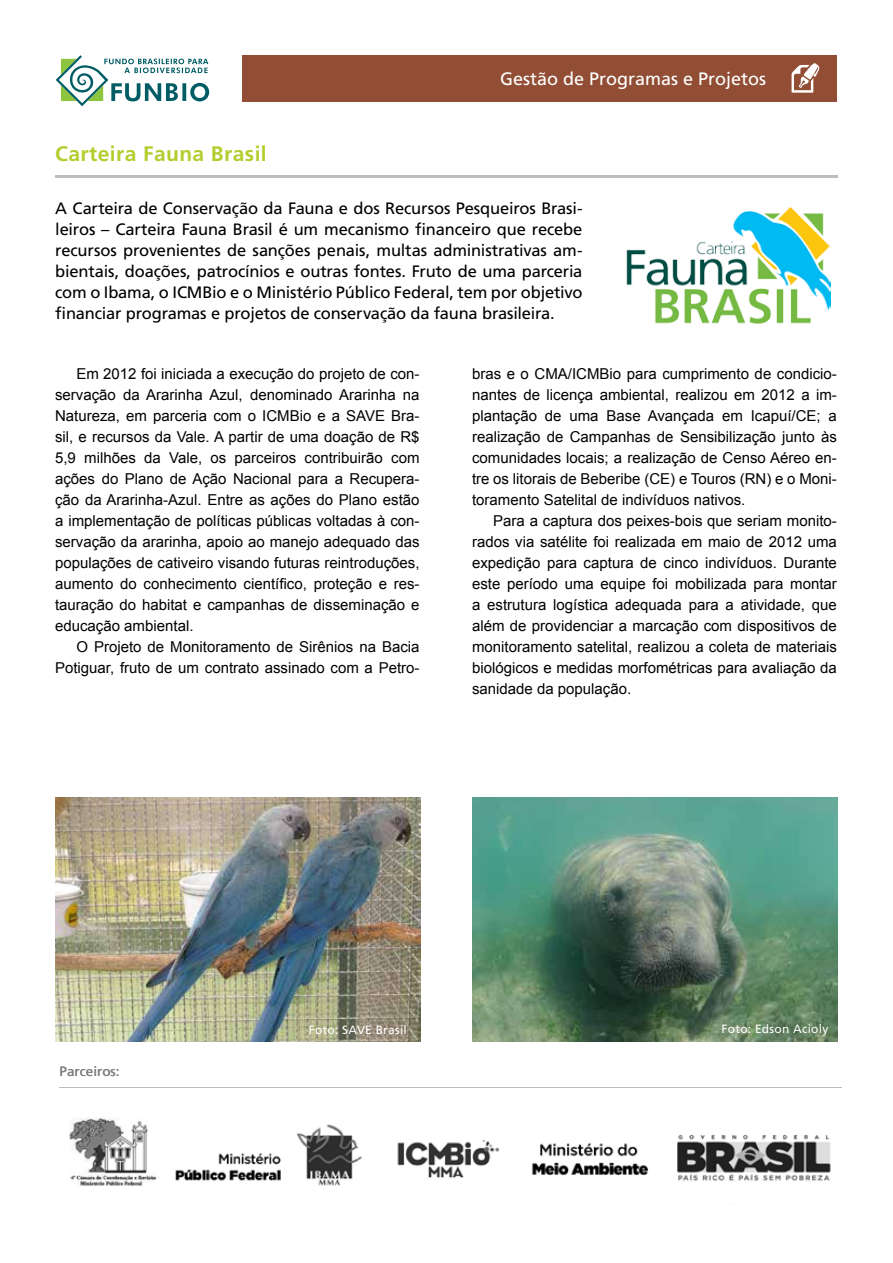
<style>
.page{position:relative;width:893px;height:1263px;background:#fff}
.page>*{position:absolute;margin:0;border:0;box-sizing:border-box;transform-origin:0 0}
.t1{font:700 21px "Frutiger";letter-spacing:.02em;color:#b5cc2d}
.t2{font:18px "Frutiger";color:#fff}
.t3{font:16.5px/21px "Frutiger";letter-spacing:-.01em;color:#000;text-align:justify}
.t4{font:15px/21px "Arial";color:#000;text-align:justify}
.t5{font:13.5px "Frutiger";color:#808284}
.t6{font:12px "Frutiger";letter-spacing:.02em;color:#fff}
</style>
<div class="page">
<div style="left:242px;top:55px;width:595px;height:47px;background:#924e35"></div>
<svg style="left:56px;top:55px;width:153px;height:51px"></svg>
<img style="left:472px;top:798px;width:366px;height:243px">
<img style="left:626px;top:206px;width:204px;height:118px">
<svg style="left:792px;top:63px;width:28px;height:30px"></svg>
<img style="left:69px;top:1117px;width:762px;height:69px">
<hr style="left:55px;top:175px;width:783px;height:2px;background:#bcbec0">
<hr style="left:60px;top:1087px;width:782px;height:1px;background:#bcbec0">
<img style="left:55px;top:798px;width:366px;height:243px">
<h1 class="t1" style="left:55px;top:141px;width:213px">Carteira Fauna Brasil</h1>
<p class="t2" style="left:500px;top:69px;width:268px">Gestão de Programas e Projetos</p>
<p class="t3" style="left:55px;top:198px;width:529px">A Carteira de Conservação da Fauna e dos Recursos Pesqueiros Brasi&shy;leiros – Carteira Fauna Brasil é um mecanismo financeiro que recebe recursos provenientes de sanções penais, multas administrativas am&shy;bientais, doações, patrocínios e outras fontes. Fruto de uma parceria com o Ibama, o ICMBio e o Ministério Público Federal, tem por objetivo financiar programas e projetos de conservação da fauna brasileira.</p>
<p class="t4" style="left:55px;top:363px;width:366px;text-indent:21px">Em 2012 foi iniciada a execução do projeto de con&shy;servação da Ararinha Azul, denominado Ararinha na Natureza, em parceria com o ICMBio e a SAVE Bra&shy;sil, e recursos da Vale. A partir de uma doação de R$ 5,9 milhões da Vale, os parceiros contribuirão com ações do Plano de Ação Nacional para a Recupera&shy;ção da Ararinha-Azul. Entre as ações do Plano estão a implementação de políticas públicas voltadas à con&shy;servação da ararinha, apoio ao manejo adequado das populações de cativeiro visando futuras reintroduções, aumento do conhecimento científico, proteção e res&shy;tauração do habitat e campanhas de disseminação e educação ambiental.</p>
<p class="t4" style="left:55px;top:636px;width:366px;text-align:right">O Projeto de Monitoramento de Sirênios na Bacia<br>Potiguar, fruto de um contrato assinado com a Petro-</p>
<p class="t4" style="left:472px;top:363px;width:366px">bras e o CMA/ICMBio para cumprimento de condicio&shy;nantes de licença ambiental, realizou em 2012 a im&shy;plantação de uma Base Avançada em Icapuí/CE; a realização de Campanhas de Sensibilização junto às comunidades locais; a realização de Censo Aéreo en&shy;tre os litorais de Beberibe (CE) e Touros (RN) e o Moni&shy;toramento Satelital de indivíduos nativos.</p>
<p class="t4" style="left:472px;top:510px;width:366px;text-indent:21px">Para a captura dos peixes-bois que seriam monito&shy;rados via satélite foi realizada em maio de 2012 uma expedição para captura de cinco indivíduos. Durante este período uma equipe foi mobilizada para montar a estrutura logística adequada para a atividade, que além de providenciar a marcação com dispositivos de monitoramento satelital, realizou a coleta de materiais biológicos e medidas morfométricas para avaliação da sanidade da população.</p>
<p class="t5" style="left:60px;top:1063px;width:62px">Parceiros:</p>
<p class="t6" style="left:309px;top:1023px;width:100px">Foto: SAVE Brasil</p>
<p class="t6" style="left:722px;top:1021px;width:108px">Foto: Edson Acioly</p>
</div>
